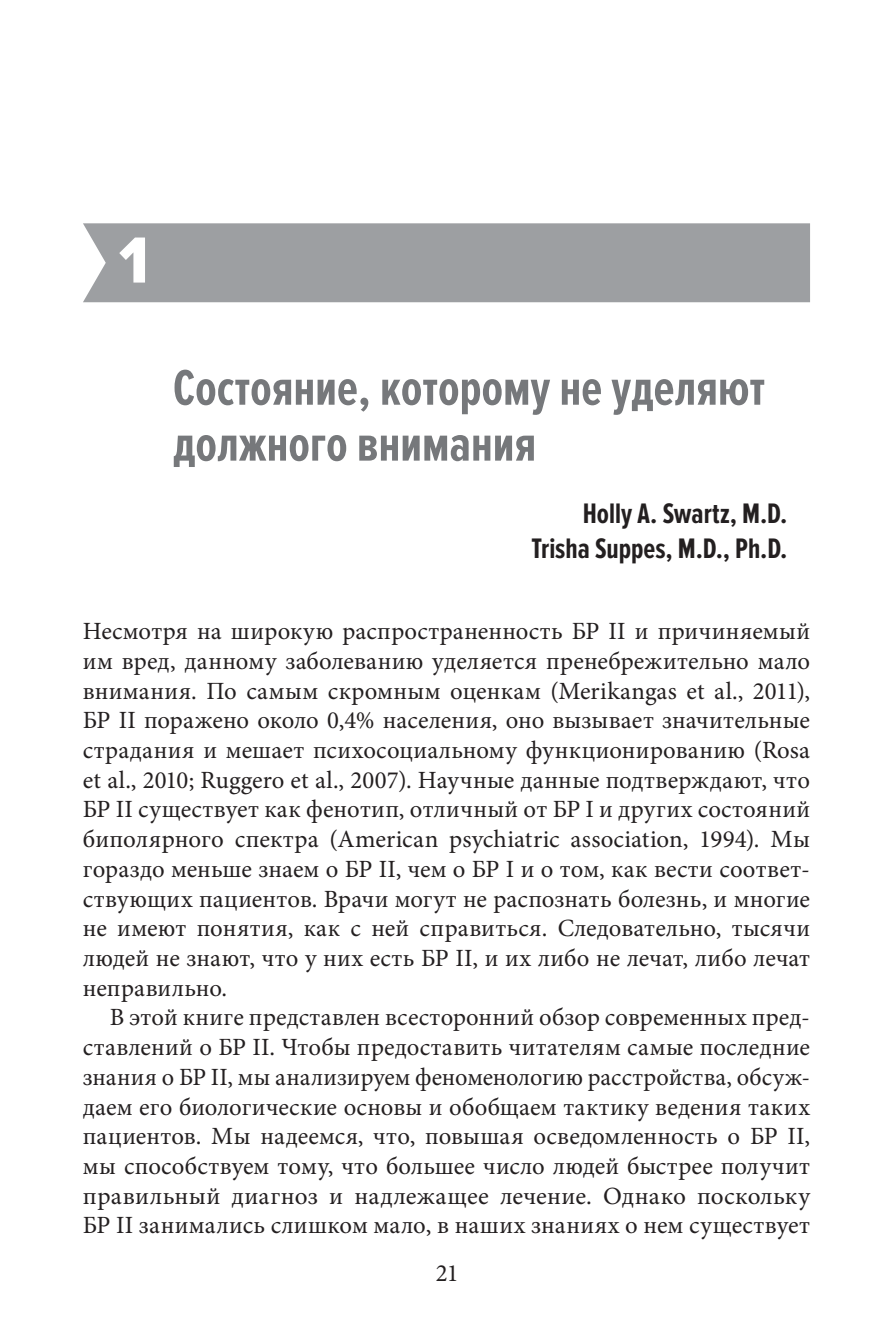
<style>
.page{position:relative;width:893px;height:1340px;background:#fff}
.page>*{position:absolute;margin:0;border:0;box-sizing:border-box;transform-origin:0 0}
.t1{font:67.5px "Proxima Nova Extrabld";color:#fff}
.t2{font:700 51.75px/55.8px "Proxima Nova Ex Cn";color:#76787b}
.t3{font:700 29.25px/35.1px "Proxima Nova Ex Cn";color:#231f20;text-align:right}
.t4{font:24.75px/29.7px "Minion Pro";letter-spacing:.01em;color:#231f20;text-align:justify}
</style>
<div class="page">
<div style="left:83px;top:223px;width:727px;height:79px;background:#9d9fa2"></div>
<h1 class="t1" style="left:119px;top:221px;width:32px">1</h1>
<h2 class="t2" style="left:173px;top:361px;width:594px">Состояние, которому не уделяют должного внимания</h2>
<p class="t3" style="left:532px;top:496px;width:257px">Holly A. Swartz, M.D.<br>Trisha Suppes, M.D., Ph.D.</p>
<p class="t4" style="left:83px;top:616px;width:729px">Несмотря на широкую распространенность БР II и причиняемый им вред, данному заболеванию уделяется пренебрежительно мало внимания. По самым скромным оценкам (Merikangas et al., 2011), БР II поражено около 0,4% населения, оно вызывает значительные страдания и мешает психосоциальному функционированию (Rosa et al., 2010; Ruggero et al., 2007). Научные данные подтверждают, что БР II существует как фенотип, отличный от БР I и других состояний биполярного спектра (American psychiatric association, 1994). Мы гораздо меньше знаем о БР II, чем о БР I и о том, как вести соответ&shy;ствующих пациентов. Врачи могут не распознать болезнь, и многие не имеют понятия, как с ней справиться. Следовательно, тысячи людей не знают, что у них есть БР II, и их либо не лечат, либо лечат неправильно.</p>
<p class="t4" style="left:83px;top:1002px;width:729px;text-indent:27px">В этой книге представлен всесторонний обзор современных пред&shy;ставлений о БР II. Чтобы предоставить читателям самые последние знания о БР II, мы анализируем феноменологию расстройства, обсуж&shy;даем его биологические основы и обобщаем тактику ведения таких пациентов. Мы надеемся, что, повышая осведомленность о БР II, мы способствуем тому, что большее число людей быстрее получит правильный диагноз и надлежащее лечение. Однако поскольку БР II занимались слишком мало, в наших знаниях о нем существует</p>
<p class="t4" style="left:436px;top:1258px;width:24px">21</p>
</div>
